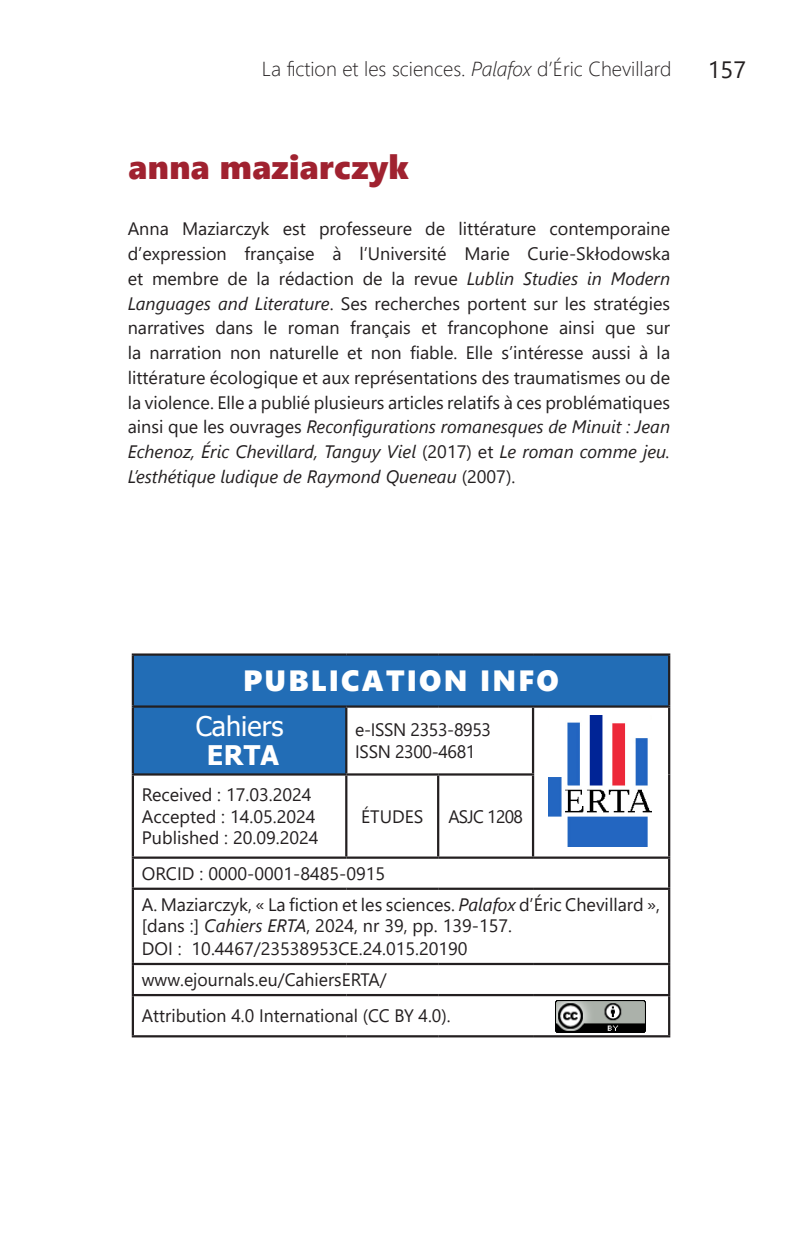
<style>
.page{position:relative;width:798px;height:1244px;background:#fff}
.page>*{position:absolute;margin:0;border:0;box-sizing:border-box;transform-origin:0 0}
.Styl_akapitowy_4{font:33.75px "Segoe UI Black";letter-spacing:.01em;color:#a02230}
.góra_strony{font:29.25px "Segoe UI Black";letter-spacing:.075em;color:#fff}
.góra_strony-2{font:27px "Tahoma";color:#fff}
.góra_strony-3{font:700 27px "Tahoma";color:#fff}
.t1{font:23.62px "Segoe UI";color:#231f20}
.t2{font:300 20.25px "Segoe UI";color:#231f20}
.bibliografia{font:18px/24.8px "Segoe UI";color:#231f20}
.góra_strony-4{font:18px/22.5px "Segoe UI";letter-spacing:-.02em;color:#231f20}
.bibliografia-2{font:18px "Segoe UI";letter-spacing:-.04em;color:#231f20}
.s1{font-style:italic}
</style>
<div class="page">
<svg style="left:134px;top:656px;width:533px;height:118px;fill:#226db6"></svg>
<hr style="left:667px;top:656px;width:3px;height:49px;background:#231f20">
<hr style="left:132px;top:708px;width:2px;height:65px;background:#231f20">
<hr style="left:345px;top:708px;width:2px;height:65px;background:#231f20">
<hr style="left:531px;top:708px;width:3px;height:65px;background:#231f20">
<hr style="left:667px;top:708px;width:3px;height:66px;background:#231f20">
<hr style="left:132px;top:773px;width:214px;height:2px;background:#231f20">
<hr style="left:132px;top:775px;width:2px;height:81px;background:#231f20">
<hr style="left:346px;top:773px;width:92px;height:2px;background:#231f20">
<hr style="left:345px;top:775px;width:2px;height:81px;background:#231f20">
<hr style="left:438px;top:773px;width:96px;height:2px;background:#231f20">
<hr style="left:437px;top:775px;width:2px;height:81px;background:#231f20">
<hr style="left:531px;top:775px;width:3px;height:81px;background:#231f20">
<hr style="left:667px;top:774px;width:3px;height:82px;background:#231f20">
<hr style="left:132px;top:856px;width:214px;height:3px;background:#231f20">
<hr style="left:132px;top:859px;width:2px;height:28px;background:#231f20">
<hr style="left:346px;top:856px;width:92px;height:3px;background:#231f20">
<hr style="left:438px;top:856px;width:95px;height:3px;background:#231f20">
<hr style="left:533px;top:856px;width:137px;height:3px;background:#231f20">
<hr style="left:667px;top:859px;width:3px;height:28px;background:#231f20">
<hr style="left:132px;top:887px;width:214px;height:3px;background:#231f20">
<hr style="left:132px;top:890px;width:2px;height:73px;background:#231f20">
<hr style="left:346px;top:887px;width:92px;height:3px;background:#231f20">
<hr style="left:438px;top:887px;width:95px;height:3px;background:#231f20">
<hr style="left:533px;top:887px;width:137px;height:3px;background:#231f20">
<hr style="left:667px;top:890px;width:3px;height:73px;background:#231f20">
<hr style="left:132px;top:963px;width:214px;height:2px;background:#231f20">
<hr style="left:132px;top:965px;width:2px;height:29px;background:#231f20">
<hr style="left:346px;top:963px;width:92px;height:2px;background:#231f20">
<hr style="left:438px;top:963px;width:95px;height:2px;background:#231f20">
<hr style="left:533px;top:963px;width:137px;height:2px;background:#231f20">
<hr style="left:667px;top:965px;width:3px;height:29px;background:#231f20">
<hr style="left:667px;top:996px;width:3px;height:39px;background:#231f20">
<hr style="left:132px;top:653px;width:214px;height:3px;background:#231f20">
<hr style="left:132px;top:656px;width:2px;height:49px;background:#231f20">
<hr style="left:346px;top:653px;width:92px;height:3px;background:#231f20">
<hr style="left:438px;top:653px;width:95px;height:3px;background:#231f20">
<hr style="left:533px;top:653px;width:137px;height:3px;background:#231f20">
<hr style="left:132px;top:705px;width:214px;height:3px;background:#231f20">
<hr style="left:346px;top:705px;width:92px;height:3px;background:#231f20">
<hr style="left:438px;top:705px;width:95px;height:3px;background:#231f20">
<hr style="left:533px;top:705px;width:137px;height:3px;background:#231f20">
<hr style="left:132px;top:994px;width:214px;height:2px;background:#231f20">
<hr style="left:132px;top:996px;width:2px;height:39px;background:#231f20">
<hr style="left:346px;top:994px;width:92px;height:2px;background:#231f20">
<hr style="left:438px;top:994px;width:95px;height:2px;background:#231f20">
<hr style="left:533px;top:994px;width:137px;height:2px;background:#231f20">
<hr style="left:132px;top:1035px;width:214px;height:2px;background:#231f20">
<hr style="left:346px;top:1035px;width:92px;height:2px;background:#231f20">
<hr style="left:438px;top:1035px;width:95px;height:2px;background:#231f20">
<hr style="left:533px;top:1035px;width:137px;height:2px;background:#231f20">
<img style="left:548px;top:715px;width:103px;height:131px">
<img style="left:555px;top:1000px;width:90px;height:32px">
<p class="t2" style="left:262px;top:50px;width:411px">La fiction et les sciences. <span class="s1">Palafox</span> d’Éric Chevillard</p>
<h3 class="t1" style="left:707px;top:47px;width:40px">157</h3>
<p class="Styl_akapitowy_4" style="left:129px;top:143px;width:281px">anna maziarczyk</p>
<p class="bibliografia" style="left:128px;top:215px;width:544px;text-align:justify">Anna Maziarczyk est professeure de littérature contemporaine d’expression française à l’Université Marie Curie-Skłodowska et membre de la rédaction de la revue <span class="s1">Lublin Studies in Modern Languages and Literature</span>. Ses recherches portent sur les stratégies narratives dans le roman français et francophone ainsi que sur la narration non naturelle et non fiable. Elle s’intéresse aussi à la littérature écologique et aux représentations des traumatismes ou de la violence. Elle a publié plusieurs articles relatifs à ces problématiques ainsi que les ouvrages <span class="s1">Reconfigurations romanesques de Minuit : Jean Echenoz, Éric Chevillard, Tanguy Viel</span> (2017) et <span class="s1">Le roman comme jeu.<br>L’esthétique ludique de Raymond Queneau</span> (2007).</p>
<p class="góra_strony" style="left:243px;top:660px;width:317px">PUBLICATION INFO</p>
<p class="góra_strony-2" style="left:196px;top:708px;width:89px">Cahiers</p>
<p class="góra_strony-3" style="left:207px;top:737px;width:74px">ERTA</p>
<p class="góra_strony-4" style="left:355px;top:716px;width:137px">e-ISSN 2353-8953<br>ISSN 2300-4681</p>
<p class="bibliografia" style="left:142px;top:780px;width:171px">Received : 17.03.2024</p>
<p class="bibliografia" style="left:142px;top:802px;width:175px">Accepted : 14.05.2024</p>
<p class="bibliografia" style="left:142px;top:824px;width:178px">Published : 20.09.2024</p>
<p class="bibliografia" style="left:361px;top:802px;width:64px">ÉTUDES</p>
<p class="bibliografia-2" style="left:448px;top:799px;width:76px">ASJC 1208</p>
<p class="bibliografia" style="left:142px;top:859px;width:245px">ORCID : 0000-0001-8485-0915</p>
<p class="bibliografia" style="left:142px;top:892px;width:519px;line-height:21.6px">A. Maziarczyk, « La fiction et les sciences. <span class="s1">Palafox</span> d’Éric Chevillard », [dans :] <span class="s1">Cahiers ERTA</span>, 2024, nr 39, pp. 139-157.</p>
<p class="bibliografia" style="left:142px;top:934px;width:327px">DOI : 10.4467/23538953CE.24.015.20190</p>
<p class="bibliografia" style="left:142px;top:966px;width:246px">www.ejournals.eu/CahiersERTA/</p>
<p class="bibliografia" style="left:142px;top:1002px;width:310px">Attribution 4.0 International (CC BY 4.0).</p>
</div>
